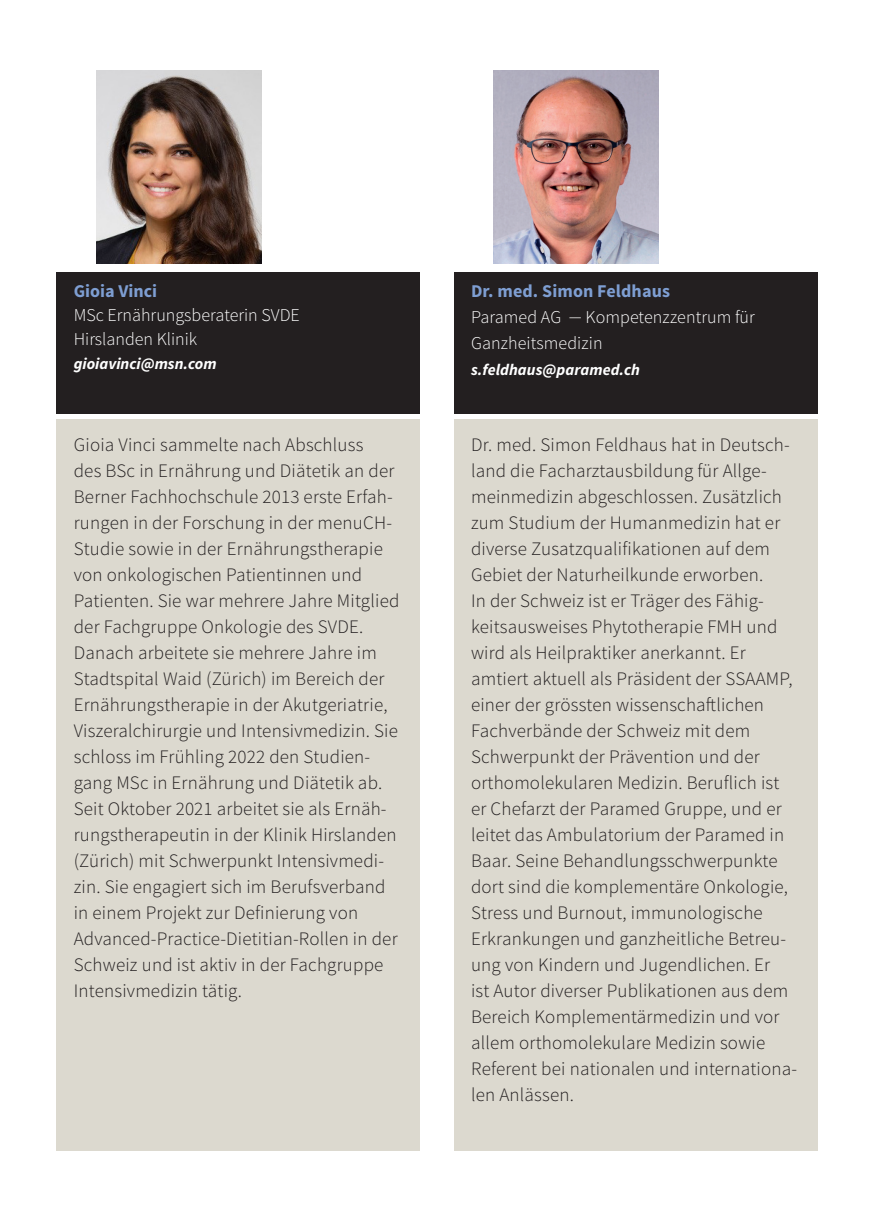
<style>
.page{position:relative;width:874px;height:1225px;background:#fff}
.page>*{position:absolute;margin:0;border:0;box-sizing:border-box;transform-origin:0 0}
.t1{font:300 19px/26px "Source Sans Pro";letter-spacing:.01em;color:#231f20}
.t2{font:300 18px "Source Sans Pro";color:#fff}
.t3{font:700 18px "Source Sans Pro";letter-spacing:.005em;color:#7e9ed2}
.t4{font:italic 700 16px "Source Sans Pro";color:#fff}
.s1{font-size:19px}
</style>
<div class="page">
<div style="left:57px;top:420px;width:363px;height:731px;background:#dcd9cf"></div>
<div style="left:57px;top:272px;width:363px;height:142px;background:#231f20"></div>
<img style="left:96px;top:71px;width:165px;height:193px">
<div style="left:454px;top:420px;width:362px;height:731px;background:#dcd9cf"></div>
<div style="left:454px;top:272px;width:362px;height:142px;background:#231f20"></div>
<img style="left:493px;top:71px;width:165px;height:193px">
<p class="t3" style="left:74px;top:279px;width:85px">Gioia Vinci</p>
<p class="t2" style="left:74px;top:304px;width:227px">MSc Ernährungsberaterin SVDE</p>
<p class="t2" style="left:74px;top:328px;width:125px">Hirslanden Klinik</p>
<p class="t4" style="left:74px;top:353px;width:144px">gioiavinci@msn.com</p>
<p class="t1" style="left:74px;top:432px;width:327px">Gioia Vinci sammelte nach Abschluss<br>des BSc in Ernährung und Diätetik an der Berner Fachhochschule 2013 erste Erfah&shy;rungen in der Forschung in der menuCH-Studie sowie in der Ernährungstherapie von onkologischen Patientinnen und Patienten. Sie war mehrere Jahre Mitglied der Fachgruppe Onkologie des SVDE.<br>Danach arbeitete sie mehrere Jahre im Stadtspital Waid (Zürich) im Bereich der Ernährungstherapie in der Akutgeriatrie, Viszeralchirurgie und Intensivmedizin. Sie schloss im Frühling 2022 den Studien&shy;gang MSc in Ernährung und Diätetik ab.<br>Seit Oktober 2021 arbeitet sie als Ernäh&shy;rungstherapeutin in der Klinik Hirslanden (Zürich) mit Schwerpunkt Intensivmedi&shy;zin. Sie engagiert sich im Berufsverband in einem Projekt zur Definierung von Advanced-Practice-Dietitian-Rollen in der Schweiz und ist aktiv in der Fachgruppe Intensivmedizin tätig.</p>
<p class="t3" style="left:471px;top:279px;width:200px">Dr. med. Simon Feldhaus</p>
<p class="t2" style="left:471px;top:306px;width:285px">Paramed AG <span class="s1">—</span> Kompetenzzentrum für</p>
<p class="t2" style="left:471px;top:332px;width:133px">Ganzheitsmedizin</p>
<p class="t4" style="left:471px;top:359px;width:170px">s.feldhaus@paramed.ch</p>
<p class="t1" style="left:471px;top:432px;width:327px">Dr. med. Simon Feldhaus hat in Deutsch&shy;land die Facharztausbildung für Allge&shy;meinmedizin abgeschlossen. Zusätzlich zum Studium der Humanmedizin hat er diverse Zusatzqualifikationen auf dem Gebiet der Naturheilkunde erworben.<br>In der Schweiz ist er Träger des Fähig&shy;keitsausweises Phytotherapie FMH und wird als Heilpraktiker anerkannt. Er amtiert aktuell als Präsident der SSAAMP, einer der grössten wissenschaftlichen Fachverbände der Schweiz mit dem Schwerpunkt der Prävention und der orthomolekularen Medizin. Beruflich ist er Chefarzt der Paramed Gruppe, und er leitet das Ambulatorium der Paramed in Baar. Seine Behandlungsschwerpunkte dort sind die komplementäre Onkologie, Stress und Burnout, immunologische Erkrankungen und ganzheitliche Betreu&shy;ung von Kindern und Jugendlichen. Er<br>ist Autor diverser Publikationen aus dem Bereich Komplementärmedizin und vor allem orthomolekulare Medizin sowie Referent bei nationalen und internationa&shy;len Anlässen.</p>
</div>
